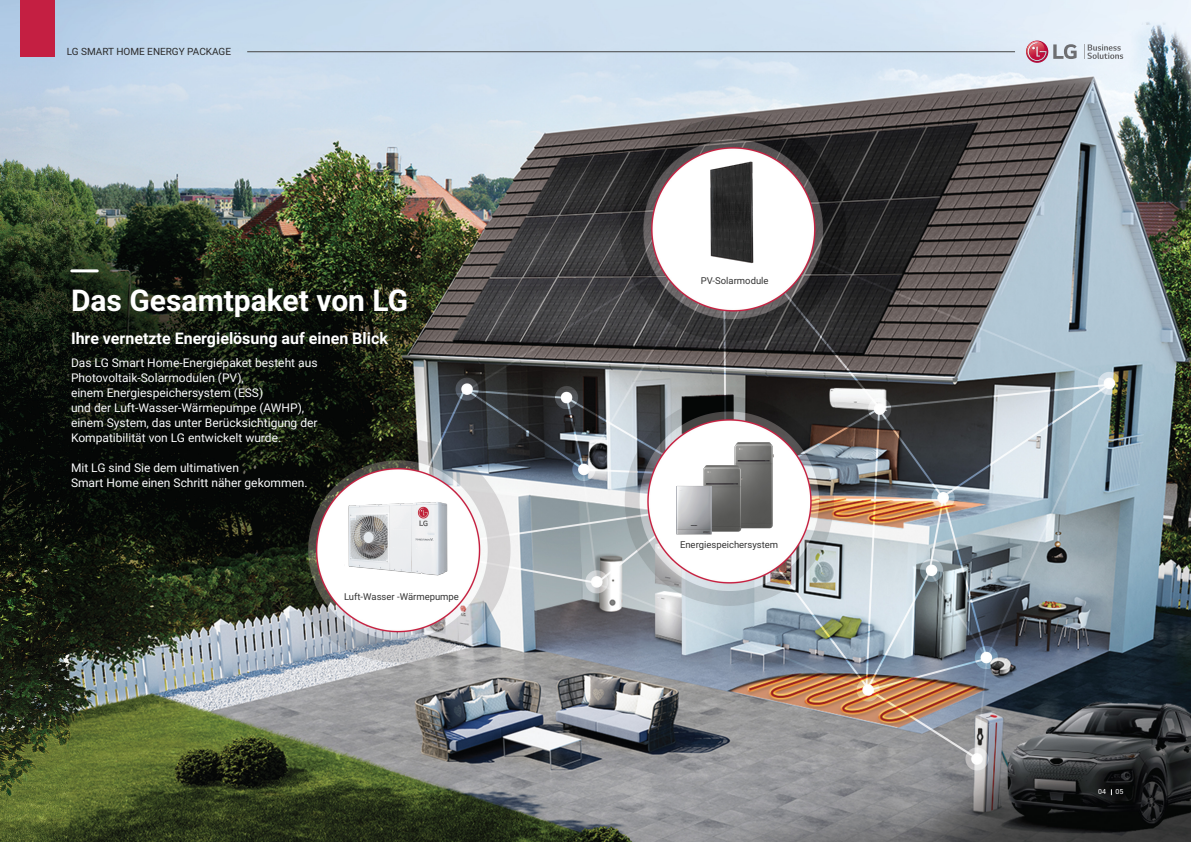
<style>
.page{position:relative;width:1191px;height:842px;background:#fff}
.page>*{position:absolute;margin:0;border:0;box-sizing:border-box;transform-origin:0 0}
.t1{font:700 30px "Roboto";color:#fff}
.t2{font:700 16px "Roboto";color:#fff}
.t3{font:12px/15px "Roboto";color:#fafbfc}
.t4{font:10px "Roboto";color:#2b2b2b}
.t5{font:9.5px "Roboto";color:#353535}
.t6{font:7px "Roboto";color:#fff}
</style>
<div class="page">
<img style="left:0;top:0;width:1191px;height:842px">
<hr style="left:72px;top:269px;width:25px;height:3px;background:#fff">
<img style="left:345px;top:480px;width:113px;height:105px">
<img style="left:708px;top:155px;width:51px;height:115px">
<svg style="left:1084px;top:44px;width:39px;height:15px"></svg>
<svg style="left:1053px;top:44px;width:23px;height:15px"></svg>
<svg style="left:1026px;top:41px;width:22px;height:22px"></svg>
<svg style="left:1025px;top:41px;width:21px;height:20px"></svg>
<hr style="left:247px;top:51px;width:768px;height:1px;background:#454545">
<div style="left:20px;top:0;width:34px;height:57px;background:#c41f42"></div>
<img style="left:676px;top:443px;width:106px;height:94px">
<p class="t4" style="left:67px;top:44px;width:166px">LG SMART HOME ENERGY PACKAGE</p>
<h1 class="t1" style="left:71px;top:279px;width:339px">Das Gesamtpaket von LG</h1>
<h2 class="t2" style="left:71px;top:327px;width:318px">Ihre vernetzte Energielösung auf einen Blick</h2>
<p class="t3" style="left:71px;top:354px;width:248px">Das LG Smart Home-Energiepaket besteht aus Photovoltaik-Solarmodulen (PV),<br>einem Energiespeichersystem (ESS)<br>und der Luft-Wasser-Wärmepumpe (AWHP), einem System, das unter Berücksichtigung der Kompatibilität von LG entwickelt wurde.</p>
<p class="t3" style="left:71px;top:459px;width:238px">Mit LG sind Sie dem ultimativen<br>Smart Home einen Schritt näher gekommen.</p>
<p class="t5" style="left:344px;top:590px;width:116px">Luft-Wasser -Wärmepumpe</p>
<p class="t5" style="left:700px;top:274px;width:69px">PV-Solarmodule</p>
<p class="t5" style="left:680px;top:538px;width:100px">Energiespeichersystem</p>
<p class="t6" style="left:1098px;top:787px;width:9px">04</p>
<p class="t6" style="left:1115px;top:787px;width:9px">05</p>
</div>
